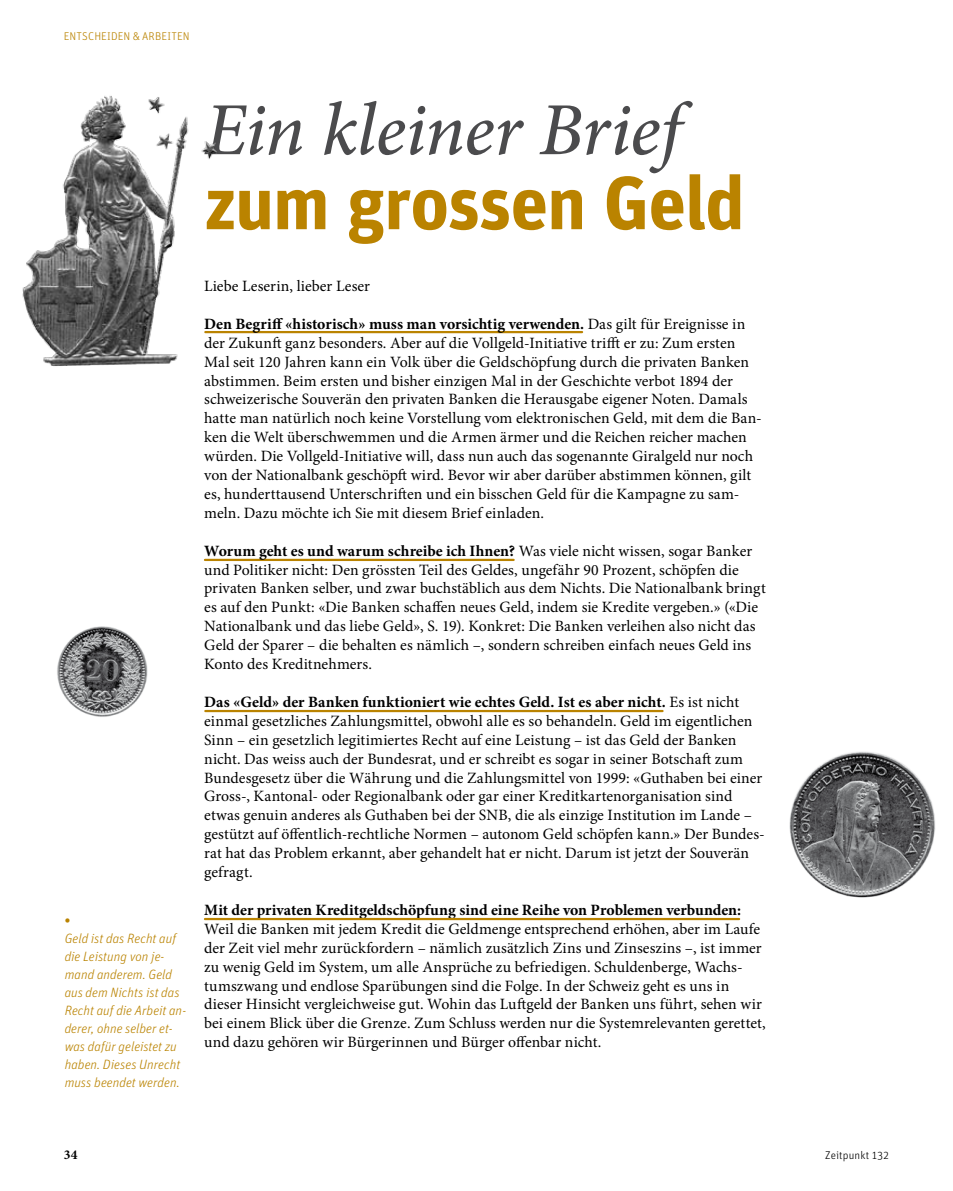
<style>
.page{position:relative;width:953px;height:1191px;background:#fff}
.page>*{position:absolute;margin:0;border:0;box-sizing:border-box;transform-origin:0 0}
.t1{font:italic 500 75px "Minion Pro";letter-spacing:-.01em;color:#4b4b4d}
.t2{font:700 75px "Unit OT";letter-spacing:-.015em;color:#ba8300}
.t3{font:15.75px/18.9px "Minion Pro";color:#000}
.t4{font:700 15.75px "Minion Pro";letter-spacing:-.005em;color:#000}
.t5{font:italic 300 13.5px/18px "Unit OT";color:#ba8300}
.t6{font:700 13.5px "Minion Pro";color:#000}
.t7{font:700 13.5px "Unit OT";color:#ba8300}
.t8{font:300 11.25px "Unit OT";letter-spacing:.01em;color:#ba8300}
.t9{font:300 11.25px "Unit OT";letter-spacing:.015em;color:#000}
.s1{font-weight:700}
</style>
<div class="page">
<hr style="left:205px;top:331px;width:377px;height:2px;background:#ba8300">
<hr style="left:205px;top:559px;width:308px;height:2px;background:#ba8300">
<hr style="left:205px;top:710px;width:457px;height:2px;background:#ba8300">
<hr style="left:205px;top:918px;width:534px;height:2px;background:#ba8300">
<img style="left:22px;top:96px;width:252px;height:270px">
<img style="left:57px;top:626px;width:91px;height:91px">
<img style="left:789px;top:751px;width:147px;height:147px">
<p class="t8" style="left:64px;top:29px;width:120px">ENTSCHEIDEN &amp; ARBEITEN</p>
<p class="t7" style="left:65px;top:911px;width:7px">•</p>
<p class="t5" style="left:65px;top:929px;width:123px">Geld ist das Recht auf die Leistung von je&shy;mand anderem. Geld aus dem Nichts ist das<br>Recht auf die Arbeit an&shy;derer, ohne selber et&shy;was dafür geleistet zu haben. Dieses Unrecht muss beendet werden.</p>
<h1 class="t1" style="left:204px;top:79px;width:478px">Ein kleiner Brief</h1>
<h1 class="t2" style="left:204px;top:154px;width:542px">zum grossen Geld</h1>
<p class="t3" style="left:204px;top:276px;width:167px">Liebe Leserin, lieber Leser</p>
<p class="t3" style="left:204px;top:314px;width:559px"><span class="s1">Den Begriff «historisch» muss man vorsichtig verwenden.</span> Das gilt für Ereignisse in der Zukunft ganz besonders. Aber auf die Vollgeld-Initiative trifft er zu: Zum ersten Mal seit 120 Jahren kann ein Volk über die Geldschöpfung durch die privaten Banken abstimmen. Beim ersten und bisher einzigen Mal in der Geschichte verbot 1894 der schweizerische Souverän den privaten Banken die Herausgabe eigener Noten. Damals hatte man natürlich noch keine Vorstellung vom elektronischen Geld, mit dem die Ban&shy;ken die Welt überschwemmen und die Armen ärmer und die Reichen reicher machen würden. Die Vollgeld-Initiative will, dass nun auch das sogenannte Giralgeld nur noch von der Nationalbank geschöpft wird. Bevor wir aber darüber abstimmen können, gilt es, hunderttausend Unterschriften und ein bisschen Geld für die Kampagne zu sam&shy;meln. Dazu möchte ich Sie mit diesem Brief einladen.</p>
<p class="t3" style="left:204px;top:541px;width:563px"><span class="s1">Worum geht es und warum schreibe ich Ihnen?</span> Was viele nicht wissen, sogar Banker und Politiker nicht: Den grössten Teil des Geldes, ungefähr 90 Prozent, schöpfen die privaten Banken selber, und zwar buchstäblich aus dem Nichts. Die Nationalbank bringt es auf den Punkt: «Die Banken schaffen neues Geld, indem sie Kredite vergeben.» («Die Nationalbank und das liebe Geld», S. 19). Konkret: Die Banken verleihen also nicht das Geld der Sparer – die behalten es nämlich –, sondern schreiben einfach neues Geld ins Konto des Kreditnehmers.</p>
<p class="t3" style="left:204px;top:692px;width:562px"><span class="s1">Das «Geld» der Banken funktioniert wie echtes Geld. Ist es aber nicht.</span> Es ist nicht einmal gesetzliches Zahlungsmittel, obwohl alle es so behandeln. Geld im eigentlichen Sinn – ein gesetzlich legitimiertes Recht auf eine Leistung – ist das Geld der Banken nicht. Das weiss auch der Bundesrat, und er schreibt es sogar in seiner Botschaft zum Bundesgesetz über die Währung und die Zahlungsmittel von 1999: «Guthaben bei einer Gross-, Kantonal- oder Regionalbank oder gar einer Kreditkartenorganisation sind etwas genuin anderes als Guthaben bei der SNB, die als einzige Institution im Lande – gestützt auf öffentlich-rechtliche Normen – autonom Geld schöpfen kann.» Der Bundes&shy;rat hat das Problem erkannt, aber gehandelt hat er nicht. Darum ist jetzt der Souverän gefragt.</p>
<p class="t4" style="left:204px;top:898px;width:538px">Mit der privaten Kreditgeldschöpfung sind eine Reihe von Problemen verbunden:</p>
<p class="t3" style="left:204px;top:919px;width:563px">Weil die Banken mit jedem Kredit die Geldmenge entsprechend erhöhen, aber im Laufe der Zeit viel mehr zurückfordern – nämlich zusätzlich Zins und Zinseszins –, ist immer zu wenig Geld im System, um alle Ansprüche zu befriedigen. Schuldenberge, Wachs&shy;tumszwang und endlose Sparübungen sind die Folge. In der Schweiz geht es uns in dieser Hinsicht vergleichweise gut. Wohin das Luftgeld der Banken uns führt, sehen wir bei einem Blick über die Grenze. Zum Schluss werden nur die Systemrelevanten gerettet, und dazu gehören wir Bürgerinnen und Bürger offenbar nicht.</p>
<p class="t6" style="left:64px;top:1145px;width:15px">34</p>
<p class="t9" style="left:825px;top:1148px;width:65px">ZEITPUNKT 132</p>
</div>
